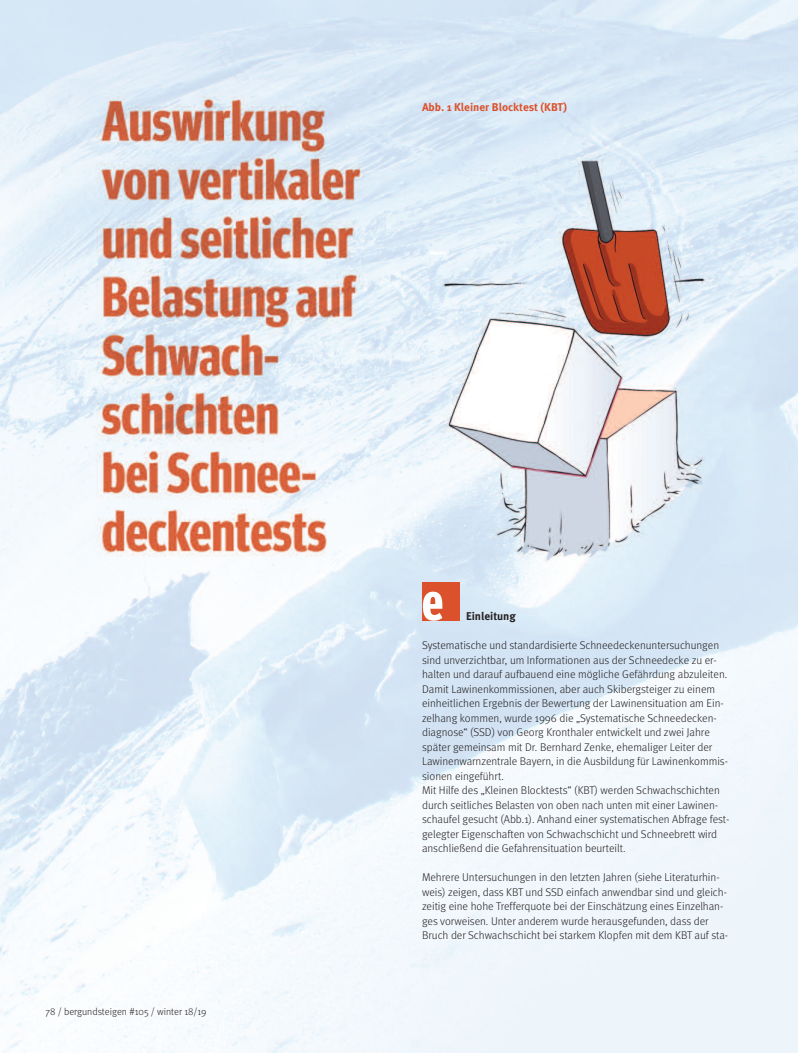
<style>
.page{position:relative;width:798px;height:1053px;background:#fff}
.page>*{position:absolute;margin:0;border:0;box-sizing:border-box;transform-origin:0 0}
.t1{font:700 53.75px "Meta Headline OT Comp";color:#fff}
.t2{font:300 11.25px/14.5px "Meta OT";color:#231f20}
.t3{font:700 11.25px "Meta OT";color:#db512b}
.t4{font:700 11.25px "Meta OT";color:#231f20}
.t5{font:300 10px "Meta OT";color:#231f20}
</style>
<div class="page">
<img style="left:0;top:0;width:797px;height:1052px">
<div style="left:422px;top:582px;width:37px;height:39px;background:#db512b"></div>
<p class="t5" style="left:45px;top:1007px;width:163px">78 / bergundsteigen #105 / winter 18/19</p>
<p class="t3" style="left:422px;top:103px;width:146px">Abb. 1 Kleiner Blocktest (KBT)</p>
<h1 class="t1" style="left:422px;top:580px;width:23px">e</h1>
<p class="t4" style="left:466px;top:611px;width:51px">Einleitung</p>
<p class="t2" style="left:422px;top:638px;width:309px">Systematische und standardisierte Schneedeckenuntersuchungen sind unverzichtbar, um Informationen aus der Schneedecke zu er&shy;halten und darauf aufbauend eine mögliche Gefährdung abzuleiten.<br>Damit Lawinenkommissionen, aber auch Skibergsteiger zu einem einheitlichen Ergebnis der Bewertung der Lawinensituation am Ein&shy;zelhang kommen, wurde 1996 die „Systematische Schneedecken&shy;diagnose“ (SSD) von Georg Kronthaler entwickelt und zwei Jahre später gemeinsam mit Dr. Bernhard Zenke, ehemaliger Leiter der Lawinenwarnzentrale Bayern, in die Ausbildung für Lawinenkommis&shy;sionen eingeführt.<br>Mit Hilfe des „Kleinen Blocktests“ (KBT) werden Schwachschichten durch seitliches Belasten von oben nach unten mit einer Lawinen&shy;schaufel gesucht (Abb.1). Anhand einer systematischen Abfrage fest&shy;gelegter Eigenschaften von Schwachschicht und Schneebrett wird anschließend die Gefahrensituation beurteilt.</p>
<p class="t2" style="left:422px;top:870px;width:307px">Mehrere Untersuchungen in den letzten Jahren (siehe Literaturhin&shy;weis) zeigen, dass KBT und SSD einfach anwendbar sind und gleich&shy;zeitig eine hohe Trefferquote bei der Einschätzung eines Einzelhan&shy;ges vorweisen. Unter anderem wurde herausgefunden, dass der Bruch der Schwachschicht bei starkem Klopfen mit dem KBT auf sta-</p>
</div>
